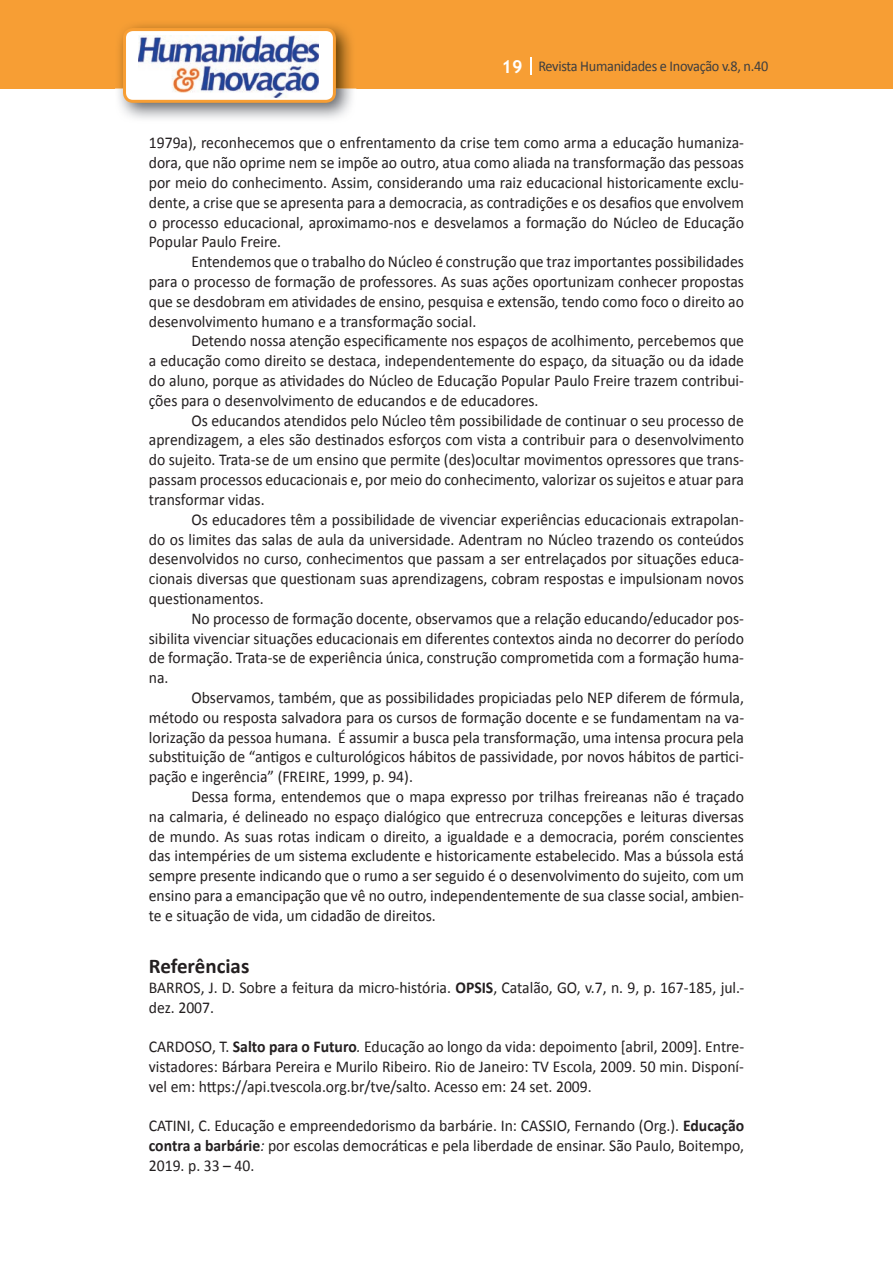
<style>
.page{position:relative;width:893px;height:1263px;background:#fff}
.page>*{position:absolute;margin:0;border:0;box-sizing:border-box;transform-origin:0 0}
.t1{font:700 21px "Calibri";color:#231f20}
.t2{font:16.5px/19.8px "Calibri";color:#231f20;text-align:justify;scale:.95 1}
.t3{font:15px "Calibri";letter-spacing:-.02em;color:#3e3e3f;scale:.95 1}
.s1{font-family:"Trebuchet MS";font-weight:700;font-size:18px;color:#fff}
.s2{font-weight:700}
.s3{font-style:italic}
</style>
<div class="page">
<div style="left:0;top:0;width:893px;height:88px;background:#f79e34"></div>
<svg style="left:530px;top:57px;width:2px;height:18px"></svg>
<img style="left:115px;top:24px;width:241px;height:95px">
<svg style="left:123px;top:28px;width:213px;height:75px"></svg>
<p class="t3" style="left:501px;top:57px;width:282px"><span class="s1">19</span> Revista Humanidades e Inovação v.8, n.40</p>
<p class="t2" style="left:149px;top:133px;width:628px">1979a), reconhecemos que o enfrentamento da crise tem como arma a educação humaniza&shy;dora, que não oprime nem se impõe ao outro, atua como aliada na transformação das pessoas por meio do conhecimento. Assim, considerando uma raiz educacional historicamente exclu&shy;dente, a crise que se apresenta para a democracia, as contradições e os desafios que envolvem o processo educacional, aproximamo-nos e desvelamos a formação do Núcleo de Educação Popular Paulo Freire.</p>
<p class="t2" style="left:149px;top:252px;width:628px;text-indent:43px">Entendemos que o trabalho do Núcleo é construção que traz importantes possibilidades para o processo de formação de professores. As suas ações oportunizam conhecer propostas que se desdobram em atividades de ensino, pesquisa e extensão, tendo como foco o direito ao desenvolvimento humano e a transformação social.</p>
<p class="t2" style="left:149px;top:331px;width:628px;text-indent:43px">Detendo nossa atenção especificamente nos espaços de acolhimento, percebemos que a educação como direito se destaca, independentemente do espaço, da situação ou da idade do aluno, porque as atividades do Núcleo de Educação Popular Paulo Freire trazem contribui&shy;ções para o desenvolvimento de educandos e de educadores.</p>
<p class="t2" style="left:149px;top:410px;width:628px;text-indent:43px">Os educandos atendidos pelo Núcleo têm possibilidade de continuar o seu processo de aprendizagem, a eles são destinados esforços com vista a contribuir para o desenvolvimento do sujeito. Trata-se de um ensino que permite (des)ocultar movimentos opressores que trans&shy;passam processos educacionais e, por meio do conhecimento, valorizar os sujeitos e atuar para transformar vidas.</p>
<p class="t2" style="left:149px;top:509px;width:628px;text-indent:43px">Os educadores têm a possibilidade de vivenciar experiências educacionais extrapolan&shy;do os limites das salas de aula da universidade. Adentram no Núcleo trazendo os conteúdos desenvolvidos no curso, conhecimentos que passam a ser entrelaçados por situações educa&shy;cionais diversas que questionam suas aprendizagens, cobram respostas e impulsionam novos questionamentos.</p>
<p class="t2" style="left:149px;top:608px;width:628px;text-indent:43px">No processo de formação docente, observamos que a relação educando/educador pos&shy;sibilita vivenciar situações educacionais em diferentes contextos ainda no decorrer do período de formação. Trata-se de experiência única, construção comprometida com a formação huma&shy;na.</p>
<p class="t2" style="left:149px;top:688px;width:628px;text-indent:43px">Observamos, também, que as possibilidades propiciadas pelo NEP diferem de fórmula, método ou resposta salvadora para os cursos de formação docente e se fundamentam na va&shy;lorização da pessoa humana. É assumir a busca pela transformação, uma intensa procura pela substituição de “antigos e culturológicos hábitos de passividade, por novos hábitos de partici&shy;pação e ingerência” (FREIRE, 1999, p. 94).</p>
<p class="t2" style="left:149px;top:787px;width:628px;text-indent:43px">Dessa forma, entendemos que o mapa expresso por trilhas freireanas não é traçado na calmaria, é delineado no espaço dialógico que entrecruza concepções e leituras diversas de mundo. As suas rotas indicam o direito, a igualdade e a democracia, porém conscientes das intempéries de um sistema excludente e historicamente estabelecido. Mas a bússola está sempre presente indicando que o rumo a ser seguido é o desenvolvimento do sujeito, com um ensino para a emancipação que vê no outro, independentemente de sua classe social, ambien&shy;te e situação de vida, um cidadão de direitos.</p>
<p class="t1" style="left:149px;top:952px;width:102px">Referências</p>
<p class="t2" style="left:149px;top:977px;width:628px">BARROS, J. D. Sobre a feitura da micro-história. <span class="s2">OPSIS</span>, Catalão, GO, v.7, n. 9, p. 167-185, jul.- dez. 2007.</p>
<p class="t2" style="left:149px;top:1037px;width:628px">CARDOSO, T. <span class="s2">Salto para o Futuro</span><span class="s3">.</span> Educação ao longo da vida: depoimento [abril, 2009]. Entre&shy;vistadores: Bárbara Pereira e Murilo Ribeiro. Rio de Janeiro: TV Escola, 2009. 50 min. Disponí&shy;vel em: https://api.tvescola.org.br/tve/salto. Acesso em: 24 set. 2009.</p>
<p class="t2" style="left:149px;top:1116px;width:628px">CATINI, C. Educação e empreendedorismo da barbárie. In: CASSIO, Fernando (Org.). <span class="s2">Educação contra a barbárie</span><span class="s3">:</span> por escolas democráticas e pela liberdade de ensinar. São Paulo, Boitempo, 2019. p. 33 – 40.</p>
</div>
